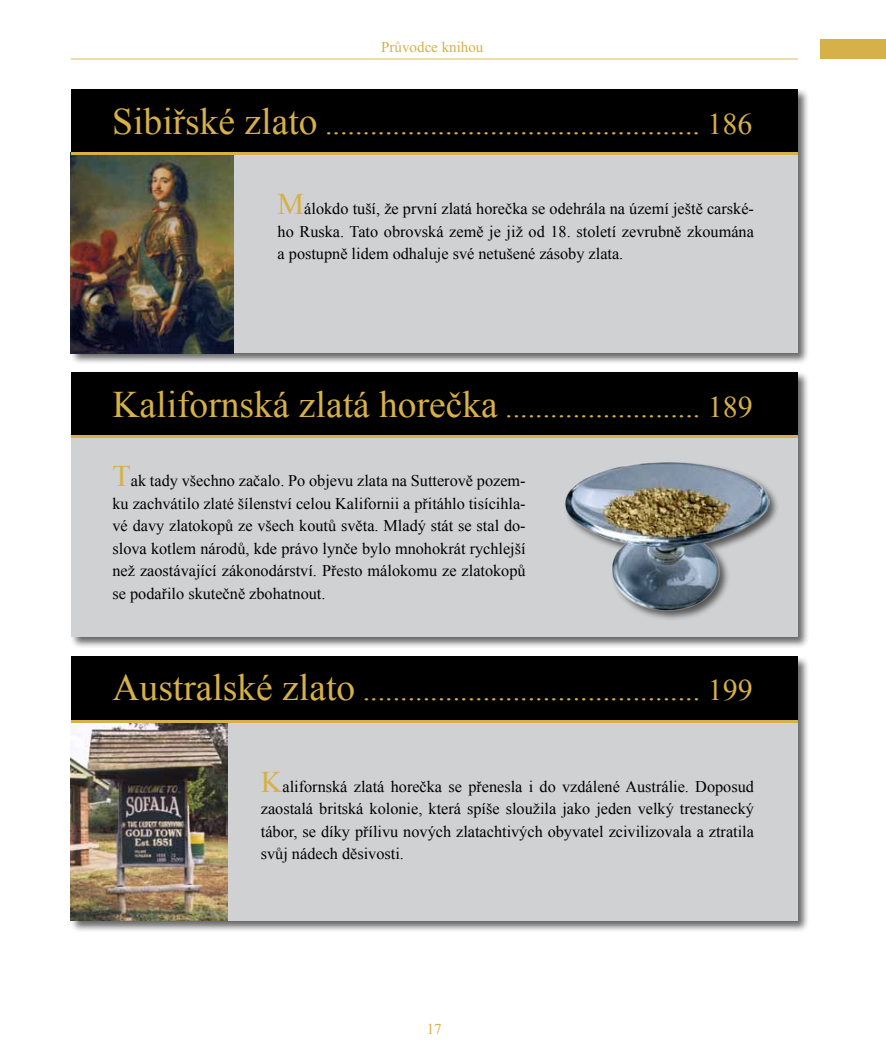
<style>
.page{position:relative;width:886px;height:1063px;background:#fff}
.page>*{position:absolute;margin:0;border:0;box-sizing:border-box;transform-origin:0 0}
.t1{font:30px "Times New Roman";color:#d6b048}
.t2{font:16.25px/22.5px "Times New Roman";color:#000;text-align:justify}
.t3{font:15px "Times New Roman";color:#d6b048}
.s1{font-size:37.5px}
.s2{font-size:30px;color:#d6b048}
</style>
<div class="page">
<hr style="left:71px;top:59px;width:727px;height:1px;background:#d6b048">
<div style="left:820px;top:39px;width:66px;height:20px;background:#d6b048"></div>
<div style="left:69px;top:371px;width:741px;height:278px;background:#000;opacity:.6"></div>
<div style="left:71px;top:373px;width:726px;height:264px;background:#d0d1d2"></div>
<div style="left:71px;top:372px;width:726px;height:64px;background:#000"></div>
<div style="left:69px;top:655px;width:741px;height:278px;background:#000;opacity:.6"></div>
<div style="left:71px;top:657px;width:726px;height:264px;background:#d0d1d2"></div>
<div style="left:71px;top:656px;width:726px;height:64px;background:#000"></div>
<div style="left:69px;top:88px;width:741px;height:277px;background:#000;opacity:.6"></div>
<div style="left:71px;top:89px;width:726px;height:264px;background:#d0d1d2"></div>
<div style="left:71px;top:89px;width:726px;height:63px;background:#000"></div>
<div style="left:564px;top:461px;width:216px;height:161px;background:#000;opacity:.6"></div>
<img style="left:564px;top:461px;width:205px;height:150px">
<img style="left:71px;top:722px;width:156px;height:199px">
<img style="left:71px;top:154px;width:163px;height:199px">
<hr style="left:71px;top:152px;width:726px;height:2px;background:#d6b048">
<hr style="left:71px;top:436px;width:726px;height:2px;background:#d6b048">
<hr style="left:71px;top:720px;width:726px;height:2px;background:#d6b048">
<p class="t3" style="left:381px;top:37px;width:104px">Průvodce knihou</p>
<h1 class="t1" style="left:112px;top:104px;width:642px"><span class="s1">Sibiřské zlato</span> .................................................. 186</h1>
<p class="t2" style="left:278px;top:197px;width:478px"><span class="s2">M</span>álokdo tuší, že první zlatá horečka se odehrála na území ještě carské&shy;ho Ruska. Tato obrovská země je již od 18. století zevrubně zkoumána a postupně lidem odhaluje své netušené zásoby zlata.</p>
<h1 class="t1" style="left:112px;top:386px;width:642px"><span class="s1">Kalifornská zlatá horečka</span> .......................... 189</h1>
<p class="t2" style="left:112px;top:469px;width:415px"><span class="s2">T</span>ak tady všechno začalo. Po objevu zlata na Sutterově pozem&shy;ku zachvátilo zlaté šílenství celou Kalifornii a přitáhlo tisícihla&shy;vé davy zlatokopů ze všech koutů světa. Mladý stát se stal do&shy;slova kotlem národů, kde právo lynče bylo mnohokrát rychlejší než zaostávající zákonodárství. Přesto málokomu ze zlatokopů se podařilo skutečně zbohatnout.</p>
<h1 class="t1" style="left:112px;top:670px;width:642px"><span class="s1">Australské zlato</span> ............................................. 199</h1>
<p class="t2" style="left:261px;top:775px;width:495px"><span class="s2">K</span>alifornská zlatá horečka se přenesla i do vzdálené Austrálie. Doposud zaostalá britská kolonie, která spíše sloužila jako jeden velký trestanecký tábor, se díky přílivu nových zlatachtivých obyvatel zcivilizovala a ztratila svůj nádech děsivosti.</p>
<p class="t3" style="left:427px;top:1018px;width:16px">17</p>
</div>
